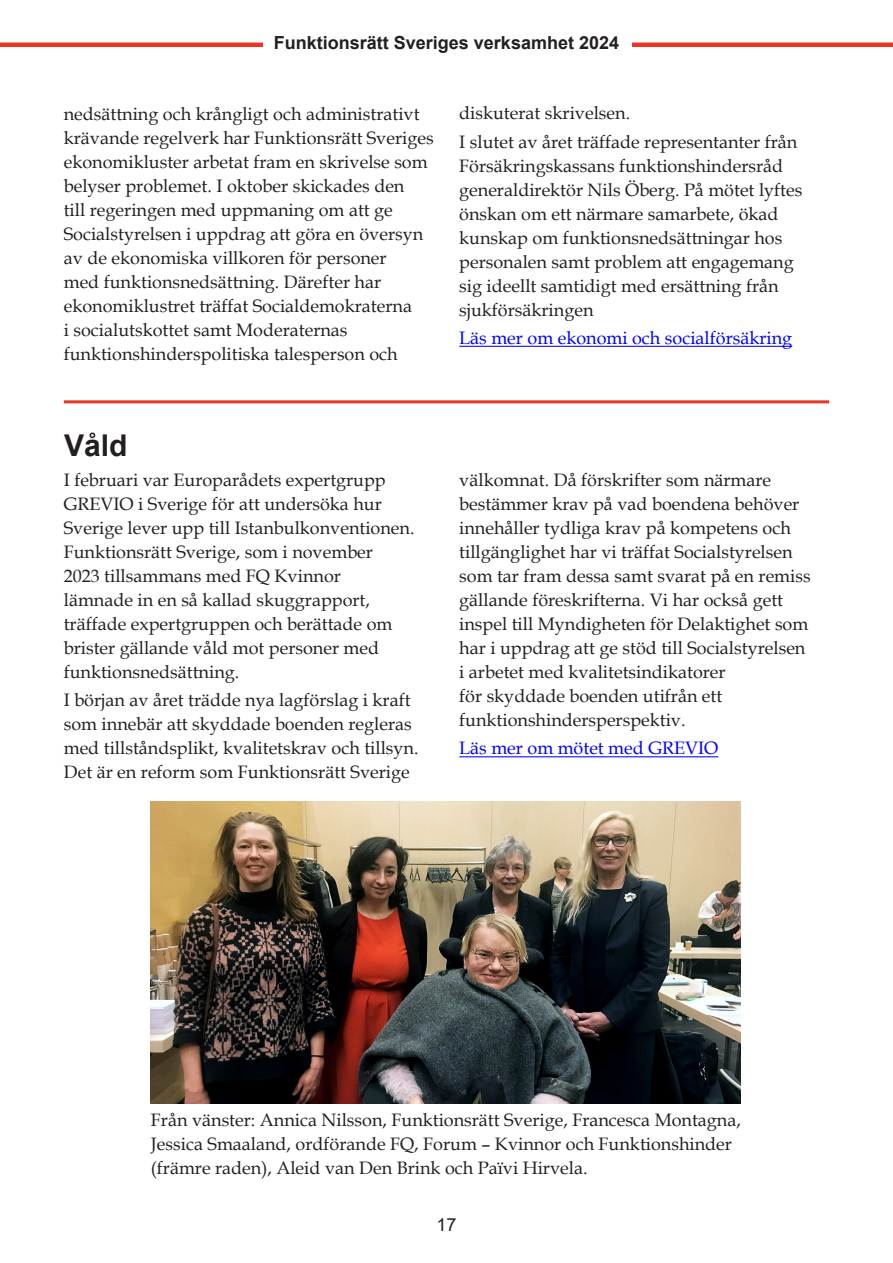
<style>
.page{position:relative;width:893px;height:1263px;background:#fff}
.page>*{position:absolute;margin:0;border:0;box-sizing:border-box;transform-origin:0 0}
.Rubrik_1{font:700 30px "Arial";color:#231f20}
.Brödtext_B{font:18px/24px "Book Antiqua";color:#231f20}
.Brödtext_B-2{font:18px "Book Antiqua";color:#00f}
.t1{font:700 18px "Arial";color:#231f20}
.t2{font:18px "Arial";color:#231f20}
</style>
<div class="page">
<hr style="left:0;top:43px;width:893px;height:4px;background:#e83524">
<div style="left:263px;top:29px;width:369px;height:32px;background:#fff"></div>
<hr style="left:64px;top:400px;width:765px;height:3px;background:#e83524">
<img style="left:151px;top:801px;width:590px;height:303px">
<hr style="left:459px;top:756px;width:259px;height:1px;background:#00f">
<hr style="left:459px;top:346px;width:333px;height:1px;background:#00f">
<p class="t1" style="left:274px;top:30px;width:347px">Funktionsrätt Sveriges verksamhet 2024</p>
<p class="Brödtext_B" style="left:64px;top:101px;width:371px">nedsättning och krångligt och administrativt krävande regelverk har Funktionsrätt Sveriges ekonomikluster arbetat fram en skrivelse som belyser problemet. I oktober skickades den<br>till regeringen med uppmaning om att ge Socialstyrelsen i uppdrag att göra en översyn av de ekonomiska villkoren för personer<br>med funktionsnedsättning. Därefter har ekonomiklustret träffat Socialdemokraterna<br>i socialutskottet samt Moderaternas funktionshinderspolitiska talesperson och</p>
<p class="Brödtext_B" style="left:459px;top:101px;width:172px">diskuterat skrivelsen.</p>
<p class="Brödtext_B" style="left:459px;top:129px;width:345px">I slutet av året träffade representanter från Försäkringskassans funktionshindersråd generaldirektör Nils Öberg. På mötet lyftes önskan om ett närmare samarbete, ökad kunskap om funktionsnedsättningar hos personalen samt problem att engagemang sig ideellt samtidigt med ersättning från sjukförsäkringen</p>
<p class="Brödtext_B-2" style="left:459px;top:325px;width:335px">Läs mer om ekonomi och socialförsäkring</p>
<p class="Rubrik_1" style="left:64px;top:424px;width:65px">Våld</p>
<p class="Brödtext_B" style="left:64px;top:468px;width:352px">I februari var Europarådets expertgrupp GREVIO i Sverige för att undersöka hur Sverige lever upp till Istanbulkonventionen.<br>Funktionsrätt Sverige, som i november<br>2023 tillsammans med FQ Kvinnor lämnade in en så kallad skuggrapport, träffade expertgruppen och berättade om brister gällande våld mot personer med funktionsnedsättning.</p>
<p class="Brödtext_B" style="left:64px;top:688px;width:356px">I början av året trädde nya lagförslag i kraft som innebär att skyddade boenden regleras med tillståndsplikt, kvalitetskrav och tillsyn.<br>Det är en reform som Funktionsrätt Sverige</p>
<p class="Brödtext_B" style="left:459px;top:468px;width:353px">välkomnat. Då förskrifter som närmare bestämmer krav på vad boendena behöver innehåller tydliga krav på kompetens och tillgänglighet har vi träffat Socialstyrelsen som tar fram dessa samt svarat på en remiss gällande föreskrifterna. Vi har också gett inspel till Myndigheten för Delaktighet som har i uppdrag att ge stöd till Socialstyrelsen i arbetet med kvalitetsindikatorer<br>för skyddade boenden utifrån ett funktionshindersperspektiv.</p>
<p class="Brödtext_B-2" style="left:459px;top:736px;width:261px">Läs mer om mötet med GREVIO</p>
<p class="Brödtext_B" style="left:151px;top:1107px;width:591px">Från vänster: Annica Nilsson, Funktionsrätt Sverige, Francesca Montagna,<br>Jessica Smaaland, ordförande FQ, Forum – Kvinnor och Funktionshinder (främre raden), Aleid van Den Brink och Païvi Hirvela.</p>
<p class="t2" style="left:436px;top:1212px;width:22px">17</p>
</div>
